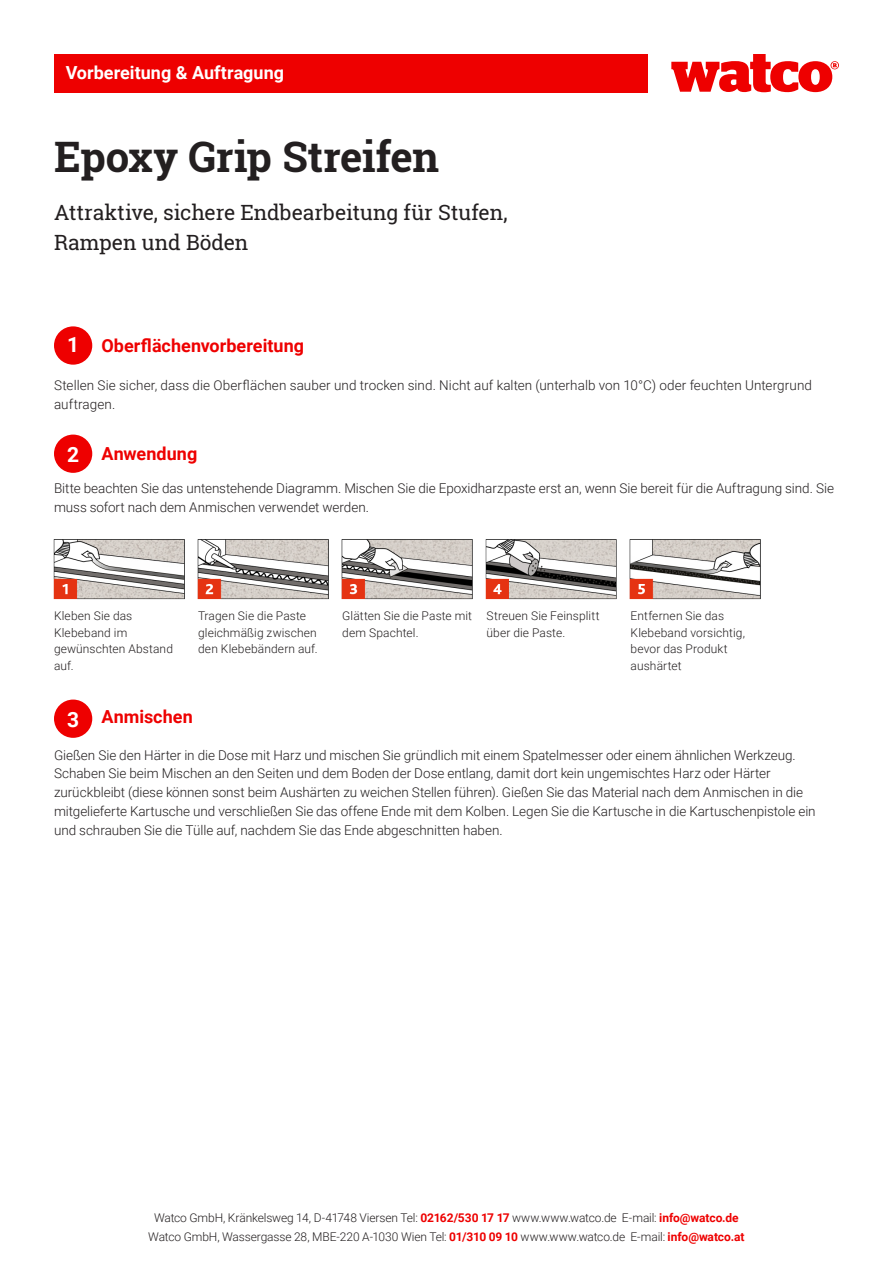
<style>
.page{position:relative;width:893px;height:1263px;background:#fff}
.page>*{position:absolute;margin:0;border:0;box-sizing:border-box;transform-origin:0 0}
.t1{font:700 42px "Roboto Slab";letter-spacing:-.01em;color:#231f20}
.t2{font:21px/30px "Roboto Slab";letter-spacing:-.005em;color:#231f20}
.t3{font:700 21px "Roboto";color:#fff}
.t4{font:700 18px "Roboto";color:#e00}
.t5{font:700 18px "Roboto";color:#fff}
.t6{font:300 13.5px/18.8px "Roboto";letter-spacing:-.005em;color:#231f20}
.t7{font:300 12px/16.5px "Roboto";letter-spacing:.01em;color:#231f20}
.t8{font:300 12px "Roboto";letter-spacing:-.01em;color:#231f20}
.s1{font-weight:700;color:#e00}
</style>
<div class="page">
<div style="left:54px;top:54px;width:593px;height:38px;background:#e00"></div>
<svg style="left:671px;top:54px;width:168px;height:38px"></svg>
<div style="left:54px;top:326px;width:38px;height:39px;background:#e00;border-radius:50%"></div>
<div style="left:54px;top:435px;width:38px;height:38px;background:#e00;border-radius:50%"></div>
<div style="left:54px;top:699px;width:38px;height:39px;background:#e00;border-radius:50%"></div>
<img style="left:53px;top:539px;width:708px;height:61px">
<p class="t5" style="left:66px;top:60px;width:220px">Vorbereitung &amp; Auftragung</p>
<p class="t1" style="left:54px;top:128px;width:387px">Epoxy Grip Streifen</p>
<p class="t2" style="left:54px;top:197px;width:455px">Attraktive, sichere Endbearbeitung für Stufen,<br>Rampen und Böden</p>
<p class="t3" style="left:67px;top:330px;width:14px">1</p>
<p class="t4" style="left:101px;top:333px;width:204px">Oberflächenvorbereitung</p>
<p class="t6" style="left:54px;top:376px;width:759px">Stellen Sie sicher, dass die Oberflächen sauber und trocken sind. Nicht auf kalten (unterhalb von 10°C) oder feuchten Untergrund auftragen.</p>
<p class="t3" style="left:67px;top:440px;width:14px">2</p>
<p class="t4" style="left:101px;top:441px;width:97px">Anwendung</p>
<p class="t6" style="left:54px;top:479px;width:781px">Bitte beachten Sie das untenstehende Diagramm. Mischen Sie die Epoxidharzpaste erst an, wenn Sie bereit für die Auftragung sind. Sie muss sofort nach dem Anmischen verwendet werden.</p>
<p class="t7" style="left:54px;top:607px;width:121px">Kleben Sie das<br>Klebeband im gewünschten Abstand auf.</p>
<p class="t7" style="left:198px;top:607px;width:121px">Tragen Sie die Paste gleichmäßig zwischen den Klebebändern auf.</p>
<p class="t7" style="left:342px;top:607px;width:131px">Glätten Sie die Paste mit dem Spachtel.</p>
<p class="t7" style="left:486px;top:607px;width:115px">Streuen Sie Feinsplitt über die Paste.</p>
<p class="t7" style="left:631px;top:607px;width:116px">Entfernen Sie das<br>Klebeband vorsichtig, bevor das Produkt aushärtet</p>
<p class="t3" style="left:67px;top:705px;width:14px">3</p>
<p class="t4" style="left:101px;top:704px;width:93px">Anmischen</p>
<p class="t6" style="left:54px;top:745px;width:763px">Gießen Sie den Härter in die Dose mit Harz und mischen Sie gründlich mit einem Spatelmesser oder einem ähnlichen Werkzeug.<br>Schaben Sie beim Mischen an den Seiten und dem Boden der Dose entlang, damit dort kein ungemischtes Harz oder Härter zurückbleibt (diese können sonst beim Aushärten zu weichen Stellen führen). Gießen Sie das Material nach dem Anmischen in die mitgelieferte Kartusche und verschließen Sie das offene Ende mit dem Kolben. Legen Sie die Kartusche in die Kartuschenpistole ein und schrauben Sie die Tülle auf, nachdem Sie das Ende abgeschnitten haben.</p>
<p class="t8" style="left:154px;top:1209px;width:586px">Watco GmbH, Kränkelsweg 14, D-41748 Viersen Tel: <span class="s1">02162/530 17 17</span> www.www.watco.de E-mail: <span class="s1">info@watco.de</span></p>
<p class="t8" style="left:148px;top:1228px;width:598px">Watco GmbH, Wassergasse 28, MBE-220 A-1030 Wien Tel: <span class="s1">01/310 09 10</span> www.www.watco.de E-mail: <span class="s1">info@watco.at</span></p>
</div>
